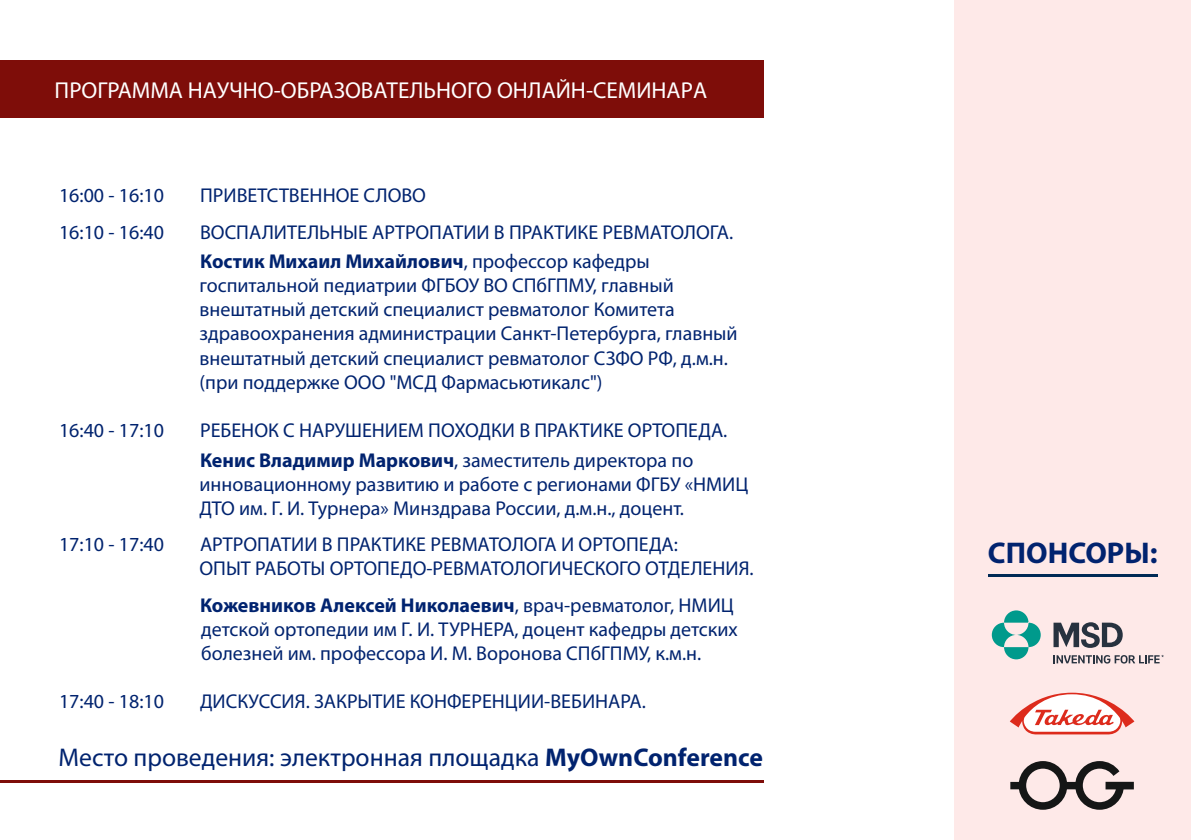
<style>
.page{position:relative;width:1191px;height:840px;background:#fff}
.page>*{position:absolute;margin:0;border:0;box-sizing:border-box;transform-origin:0 0}
.t1{font:700 30px "Myriad Pro";color:#01236f}
.t2{font:25.6px "Myriad Pro";color:#01236f}
.t3{font:23px "Myriad Pro";color:#fff}
.t4{font:20px/24px "Myriad Pro";color:#01236f}
.s1{font-weight:700}
</style>
<div class="page">
<div style="left:954px;top:0;width:237px;height:839px;background:#fee9e8"></div>
<hr style="left:988px;top:574px;width:169px;height:3px;background:#002a55">
<div style="left:0;top:60px;width:763px;height:58px;background:#7e0d09"></div>
<hr style="left:0;top:779px;width:763px;height:3px;background:#7e0d09">
<svg style="left:991px;top:610px;width:49px;height:49px"></svg>
<svg style="left:1053px;top:622px;width:69px;height:25px"></svg>
<svg style="left:1053px;top:655px;width:110px;height:8px"></svg>
<div style="left:1018px;top:760px;width:49px;height:49px;border:8px solid #151616;border-radius:50%"></div>
<svg style="left:1071px;top:761px;width:56px;height:49px"></svg>
<div style="left:1010px;top:781px;width:13px;height:7px;background:#151616"></div>
<div style="left:1064px;top:781px;width:13px;height:7px;background:#151616"></div>
<div style="left:1105px;top:781px;width:28px;height:8px;background:#151616"></div>
<svg style="left:1010px;top:692px;width:124px;height:42px"></svg>
<p class="t3" style="left:55px;top:80px;width:654px">ПРОГРАММА НАУЧНО-ОБРАЗОВАТЕЛЬНОГО ОНЛАЙН-СЕМИНАРА</p>
<p class="t4" style="left:59px;top:185px;width:106px">16:00 - 16:10</p>
<p class="t4" style="left:200px;top:185px;width:227px">ПРИВЕТСТВЕННОЕ СЛОВО</p>
<p class="t4" style="left:59px;top:221px;width:106px">16:10 - 16:40</p>
<p class="t4" style="left:200px;top:218px;width:534px;line-height:29.8px">ВОСПАЛИТЕЛЬНЫЕ АРТРОПАТИИ В ПРАКТИКЕ РЕВМАТОЛОГА.<br><span class="s1">Костик Михаил Михайлович</span>, профессор кафедры</p>
<p class="t4" style="left:199px;top:275px;width:539px">госпитальной педиатрии ФГБОУ ВО СПбГПМУ, главный внештатный детский специалист ревматолог Комитета здравоохранения администрации Санкт-Петербурга, главный внештатный детский специалист ревматолог СЗФО РФ, д.м.н. (при поддержке ООО "МСД Фармасьютикалс")</p>
<p class="t4" style="left:59px;top:419px;width:106px">16:40 - 17:10</p>
<p class="t4" style="left:200px;top:416px;width:529px;line-height:29.8px">РЕБЕНОК С НАРУШЕНИЕМ ПОХОДКИ В ПРАКТИКЕ ОРТОПЕДА.<br><span class="s1">Кенис Владимир Маркович</span>, заместитель директора по</p>
<p class="t4" style="left:199px;top:473px;width:550px">инновационному развитию и работе с регионами ФГБУ «НМИЦ<br>ДТО им. Г. И. Турнера» Минздрава России, д.м.н., доцент.</p>
<p class="t4" style="left:59px;top:533px;width:106px">17:10 - 17:40</p>
<p class="t4" style="left:199px;top:533px;width:555px">АРТРОПАТИИ В ПРАКТИКЕ РЕВМАТОЛОГА И ОРТОПЕДА:<br>ОПЫТ РАБОТЫ ОРТОПЕДО-РЕВМАТОЛОГИЧЕСКОГО ОТДЕЛЕНИЯ.</p>
<p class="t4" style="left:200px;top:594px;width:539px"><span class="s1">Кожевников Алексей Николаевич</span>, врач-ревматолог, НМИЦ детской ортопедии им Г. И. ТУРНЕРА, доцент кафедры детских болезней им. профессора И. М. Воронова СПбГПМУ, к.м.н.</p>
<p class="t4" style="left:59px;top:691px;width:106px">17:40 - 18:10</p>
<p class="t4" style="left:200px;top:691px;width:447px">ДИСКУССИЯ. ЗАКРЫТИЕ КОНФЕРЕНЦИИ-ВЕБИНАРА.</p>
<p class="t2" style="left:59px;top:746px;width:706px">Место проведения: электронная площадка <span class="s1">MyOwnConference</span></p>
<h1 class="t1" style="left:988px;top:540px;width:171px">СПОНСОРЫ:</h1>
</div>
